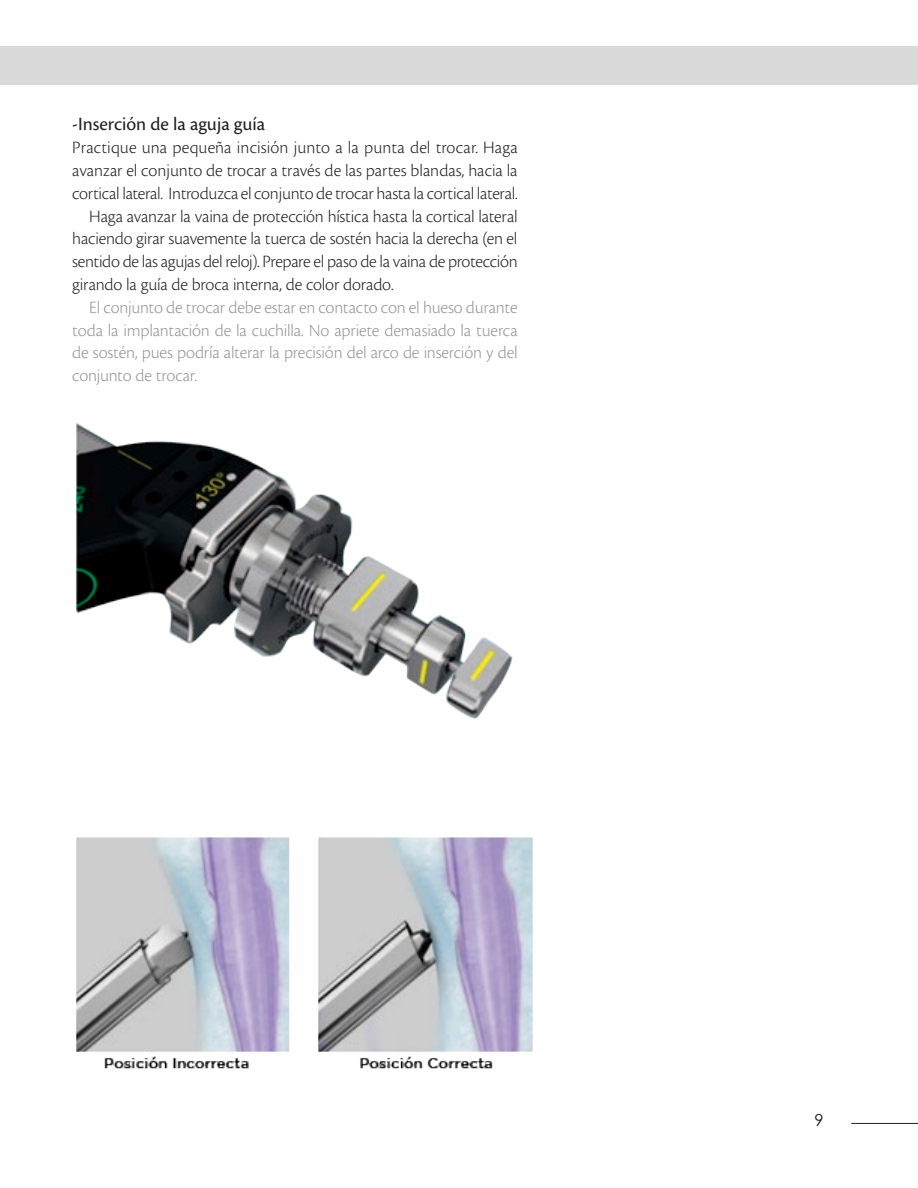
<style>
.page{position:relative;width:918px;height:1188px;background:#fff}
.page>*{position:absolute;margin:0;border:0;box-sizing:border-box;transform-origin:0 0}
.subtemas{font:19.5px "Cronos Pro";color:#231f20}
.sangria{font:300 18px/22.8px "Cronos Pro";letter-spacing:-.01em;color:#231f20;text-align:justify}
.sangria-2{font:300 18px/22.8px "Cronos Pro";letter-spacing:-.01em;color:#939598;text-align:justify}
.sinsangria{font:300 18px/22.8px "Cronos Pro";letter-spacing:-.015em;color:#231f20;text-align:justify}
.t1{font:16.5px "Century Gothic";color:#231f20}
</style>
<div class="page">
<div style="left:0;top:46px;width:918px;height:39px;background:#d9d9d9"></div>
<hr style="left:851px;top:1123px;width:67px;height:1px;background:#231f20">
<img style="left:76px;top:423px;width:457px;height:646px">
<p class="subtemas" style="left:72px;top:113px;width:194px">-Inserción de la aguja guía</p>
<p class="sinsangria" style="left:72px;top:136px;width:447px">Practique una pequeña incisión junto a la punta del trocar. Haga avanzar el conjunto de trocar a través de las partes blandas, hacia la cortical lateral. Introduzca el conjunto de trocar hasta la cortical lateral.</p>
<p class="sangria" style="left:72px;top:205px;width:447px;text-indent:17px">Haga avanzar la vaina de protección hística hasta la cortical lateral haciendo girar suavemente la tuerca de sostén hacia la derecha (en el sentido de las agujas del reloj). Prepare el paso de la vaina de protección girando la guía de broca interna, de color dorado.</p>
<p class="sangria-2" style="left:72px;top:296px;width:447px;text-indent:17px">El conjunto de trocar debe estar en contacto con el hueso durante toda la implantación de la cuchilla. No apriete demasiado la tuerca de sostén, pues podría alterar la precisión del arco de inserción y del conjunto de trocar.</p>
<p class="t1" style="left:815px;top:1109px;width:11px">9</p>
</div>
